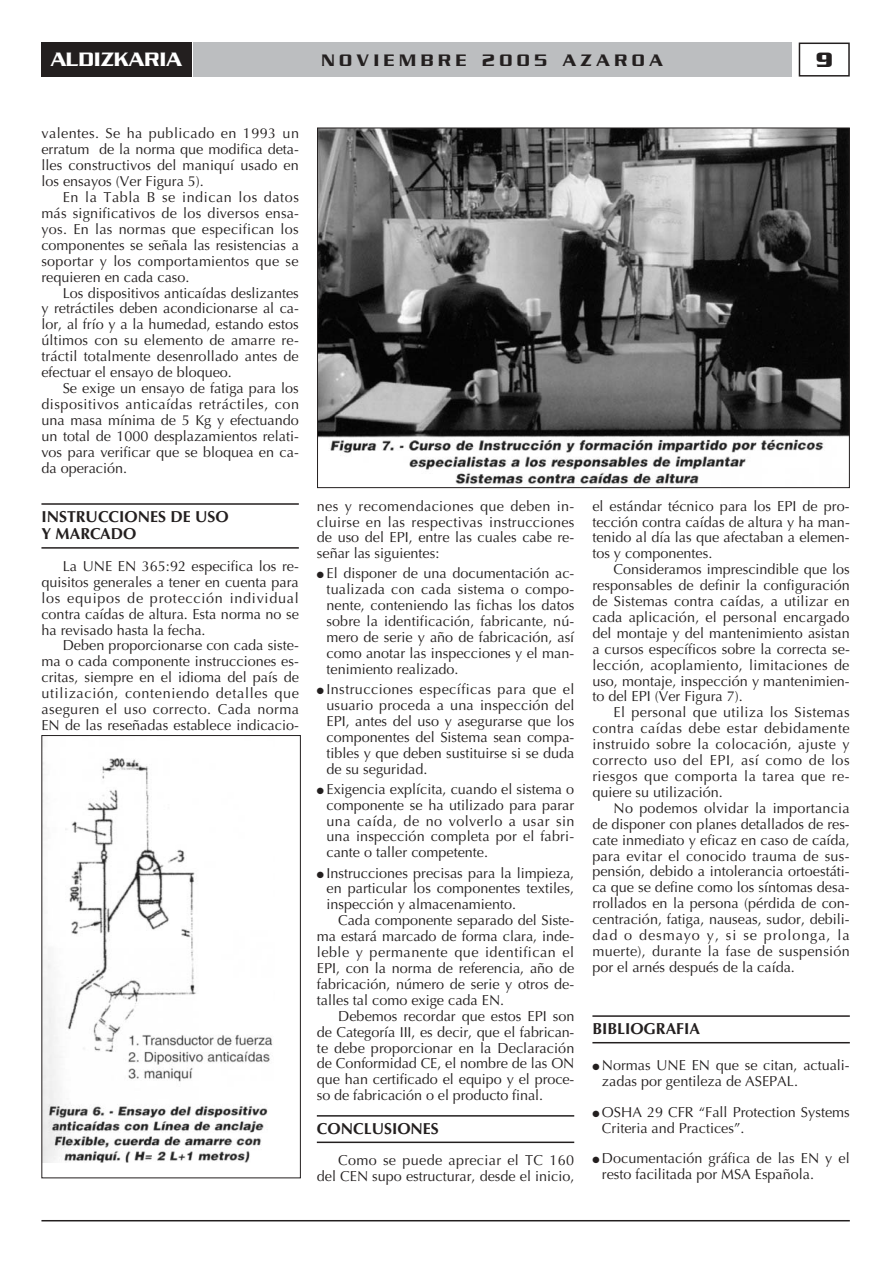
<style>
.page{position:relative;width:893px;height:1262px;background:#fff}
.page>*{position:absolute;margin:0;border:0;box-sizing:border-box;transform-origin:0 0}
.t1{font:700 22.5px "Serpentine";color:#231f1f}
.t2{font:500 21px "Serpentine";color:#fff}
.t3{font:500 18px "Serpentine";letter-spacing:.25em;color:#231f1f}
.t4{font:700 15.9px/17.4px "Optima";color:#231f1f}
.t5{font:14.4px/15.9px "Optima";color:#231f1f;text-align:justify}
</style>
<div class="page">
<hr style="left:41px;top:1220px;width:808px;height:1px;background:#231f1f">
<div style="left:798px;top:43px;width:51px;height:34px;border:2px solid #231f1f"></div>
<div style="left:193px;top:43px;width:598px;height:34px;background:#bcbec0"></div>
<div style="left:41px;top:43px;width:150px;height:34px;background:#231f1f"></div>
<hr style="left:41px;top:503px;width:258px;height:2px;background:#231f1f">
<hr style="left:41px;top:547px;width:258px;height:1px;background:#231f1f">
<hr style="left:317px;top:1115px;width:257px;height:1px;background:#231f1f">
<hr style="left:317px;top:1141px;width:257px;height:2px;background:#231f1f">
<hr style="left:592px;top:1015px;width:257px;height:1px;background:#231f1f">
<hr style="left:592px;top:1042px;width:257px;height:1px;background:#231f1f">
<img style="left:43px;top:758px;width:230px;height:404px">
<div style="left:41px;top:735px;width:260px;height:443px;border:1px solid #231f1f"></div>
<img style="left:319px;top:130px;width:528px;height:355px">
<h2 class="t2" style="left:51px;top:46px;width:133px">ALDIZKARIA</h2>
<p class="t3" style="left:321px;top:49px;width:343px">NOVIEMBRE 2005 AZAROA</p>
<h1 class="t1" style="left:815px;top:53px;width:19px">9</h1>
<p class="t5" style="left:41px;top:127px;width:259px">valentes. Se ha publicado en 1993 un erratum de la norma que modifica deta&shy;lles constructivos del maniquí usado en los ensayos (Ver Figura 5).</p>
<p class="t5" style="left:41px;top:191px;width:259px;text-indent:21px">En la Tabla B se indican los datos más significativos de los diversos ensa&shy;yos. En las normas que especifican los componentes se señala las resistencias a soportar y los comportamientos que se requieren en cada caso.</p>
<p class="t5" style="left:41px;top:286px;width:259px;text-indent:21px">Los dispositivos anticaídas deslizantes y retráctiles deben acondicionarse al ca&shy;lor, al frío y a la humedad, estando estos últimos con su elemento de amarre re&shy;tráctil totalmente desenrollado antes de efectuar el ensayo de bloqueo.</p>
<p class="t5" style="left:41px;top:381px;width:259px;text-indent:21px">Se exige un ensayo de fatiga para los dispositivos anticaídas retráctiles, con una masa mínima de 5 Kg y efectuando un total de 1000 desplazamientos relati&shy;vos para verificar que se bloquea en ca&shy;da operación.</p>
<p class="t4" style="left:41px;top:508px;width:189px">INSTRUCCIONES DE USO<br>Y MARCADO</p>
<p class="t5" style="left:41px;top:559px;width:259px;text-indent:21px">La UNE EN 365:92 especifica los re&shy;quisitos generales a tener en cuenta para los equipos de protección individual contra caídas de altura. Esta norma no se ha revisado hasta la fecha.</p>
<p class="t5" style="left:41px;top:639px;width:259px;text-indent:21px">Deben proporcionarse con cada siste&shy;ma o cada componente instrucciones es&shy;critas, siempre en el idioma del país de utilización, conteniendo detalles que aseguren el uso correcto. Cada norma EN de las reseñadas establece indicacio-</p>
<p class="t5" style="left:317px;top:499px;width:259px">nes y recomendaciones que deben in&shy;cluirse en las respectivas instrucciones de uso del EPI, entre las cuales cabe re&shy;señar las siguientes:</p>
<p class="t5" style="left:326px;top:567px;width:249px;text-indent:-10px">● El disponer de una documentación ac&shy;tualizada con cada sistema o compo&shy;nente, conteniendo las fichas los datos sobre la identificación, fabricante, nú&shy;mero de serie y año de fabricación, así como anotar las inspecciones y el man&shy;tenimiento realizado.</p>
<p class="t5" style="left:326px;top:682px;width:249px;text-indent:-10px">● Instrucciones específicas para que el usuario proceda a una inspección del EPI, antes del uso y asegurarse que los componentes del Sistema sean compa&shy;tibles y que deben sustituirse si se duda de su seguridad.</p>
<p class="t5" style="left:326px;top:782px;width:249px;text-indent:-10px">● Exigencia explícita, cuando el sistema o componente se ha utilizado para parar una caída, de no volverlo a usar sin una inspección completa por el fabri&shy;cante o taller competente.</p>
<p class="t5" style="left:326px;top:866px;width:249px;text-indent:-10px">● Instrucciones precisas para la limpieza, en particular los componentes textiles, inspección y almacenamiento.</p>
<p class="t5" style="left:317px;top:914px;width:259px;text-indent:21px">Cada componente separado del Siste&shy;ma estará marcado de forma clara, inde&shy;leble y permanente que identifican el EPI, con la norma de referencia, año de fabricación, número de serie y otros de&shy;talles tal como exige cada EN.</p>
<p class="t5" style="left:317px;top:1009px;width:259px;text-indent:21px">Debemos recordar que estos EPI son de Categoría III, es decir, que el fabrican&shy;te debe proporcionar en la Declaración de Conformidad CE, el nombre de las ON que han certificado el equipo y el proce&shy;so de fabricación o el producto final.</p>
<p class="t4" style="left:317px;top:1120px;width:123px">CONCLUSIONES</p>
<p class="t5" style="left:317px;top:1154px;width:259px;text-align:right">Como se puede apreciar el TC 160 del CEN supo estructurar, desde el inicio,</p>
<p class="t5" style="left:592px;top:499px;width:259px">el estándar técnico para los EPI de pro&shy;tección contra caídas de altura y ha man&shy;tenido al día las que afectaban a elemen&shy;tos y componentes.</p>
<p class="t5" style="left:592px;top:563px;width:259px;text-indent:21px">Consideramos imprescindible que los responsables de definir la configuración de Sistemas contra caídas, a utilizar en cada aplicación, el personal encargado del montaje y del mantenimiento asistan a cursos específicos sobre la correcta se&shy;lección, acoplamiento, limitaciones de uso, montaje, inspección y mantenimien&shy;to del EPI (Ver Figura 7).</p>
<p class="t5" style="left:592px;top:706px;width:259px;text-indent:21px">El personal que utiliza los Sistemas contra caídas debe estar debidamente instruido sobre la colocación, ajuste y correcto uso del EPI, así como de los riesgos que comporta la tarea que re&shy;quiere su utilización.</p>
<p class="t5" style="left:592px;top:801px;width:259px;text-indent:21px">No podemos olvidar la importancia de disponer con planes detallados de res&shy;cate inmediato y eficaz en caso de caída, para evitar el conocido trauma de sus&shy;pensión, debido a intolerancia ortoestáti&shy;ca que se define como los síntomas desa&shy;rrollados en la persona (pérdida de con&shy;centración, fatiga, nauseas, sudor, debili&shy;dad o desmayo y, si se prolonga, la muerte), durante la fase de suspensión por el arnés después de la caída.</p>
<p class="t4" style="left:592px;top:1020px;width:109px">BIBLIOGRAFIA</p>
<p class="t5" style="left:602px;top:1058px;width:249px;text-indent:-10px">● Normas UNE EN que se citan, actuali&shy;zadas por gentileza de ASEPAL.</p>
<p class="t5" style="left:602px;top:1105px;width:249px;text-indent:-10px">● OSHA 29 CFR “Fall Protection Systems<br>Criteria and Practices”.</p>
<p class="t5" style="left:602px;top:1151px;width:249px;text-indent:-10px">● Documentación gráfica de las EN y el resto facilitada por MSA Española.</p>
</div>
